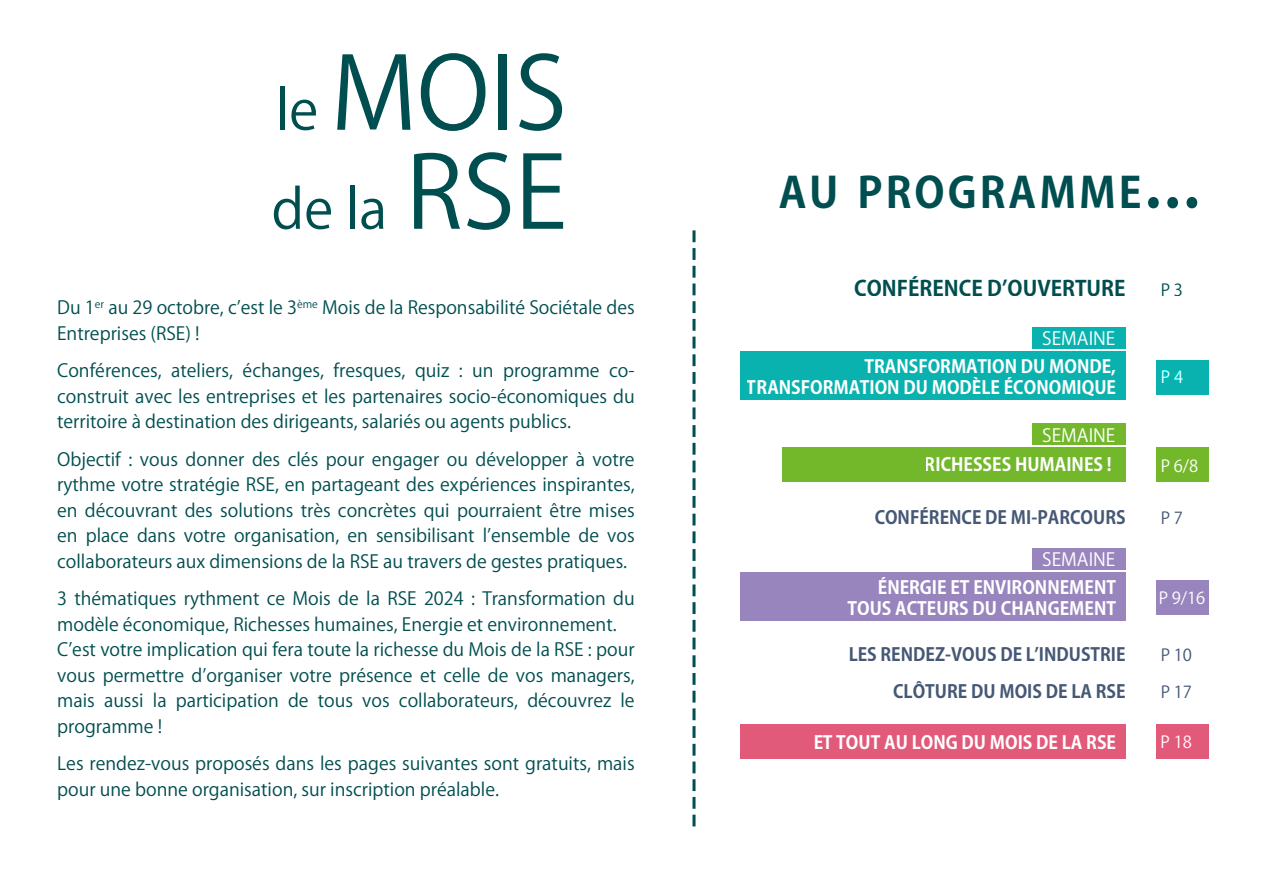
<style>
.page{position:relative;width:1263px;height:893px;background:#fff}
.page>*{position:absolute;margin:0;border:0;box-sizing:border-box;transform-origin:0 0}
.t1{font:99px "Koz Go Pr 6 N";color:#004e4f}
.t2{font:54px "Koz Go Pr 6 N";color:#004e4f}
.t3{font:700 42px "Koz Go Pr 6 N";letter-spacing:.07em;color:#004e4f}
.t4{font:700 21px "Koz Go Pr 6 N";color:#004e4f}
.t5{font:18px/25.5px "Koz Go Pr 6 N";color:#004e4f}
.t6{font:700 18px/21px "Koz Go Pr 6 N";color:#fff;text-align:right}
.t7{font:700 18px "Koz Go Pr 6 N";color:#465876}
.t8{font:18px "Koz Go Pr 6 N";color:#fff}
.t9{font:16.5px "Koz Go Pr 6 N";color:#fff}
.t10{font:16.5px "Koz Go Pr 6 N";color:#465876}
.t11{font:16.5px "Koz Go Pr 6 N";color:#004e4f}
.s1{font-size:54px}
.s2{font-size:99px}
.s3{font-size:60px}
</style>
<div class="page">
<svg style="left:692px;top:232px;width:3px;height:593px"></svg>
<div style="left:1032px;top:327px;width:93px;height:22px;background:#09b2af"></div>
<div style="left:1032px;top:548px;width:93px;height:22px;background:#9885bd"></div>
<div style="left:740px;top:351px;width:385px;height:48px;background:#09b2af"></div>
<div style="left:740px;top:572px;width:385px;height:48px;background:#9885bd"></div>
<div style="left:740px;top:724px;width:385px;height:34px;background:#e25a7a"></div>
<div style="left:1157px;top:360px;width:52px;height:34px;background:#09b2af"></div>
<div style="left:1157px;top:580px;width:52px;height:34px;background:#9885bd"></div>
<div style="left:1157px;top:724px;width:52px;height:34px;background:#e25a7a"></div>
<div style="left:1032px;top:424px;width:93px;height:21px;background:#73b72b"></div>
<div style="left:782px;top:447px;width:343px;height:34px;background:#73b72b"></div>
<div style="left:1157px;top:447px;width:52px;height:34px;background:#73b72b"></div>
<h1 class="t1" style="left:276px;top:38px;width:293px"><span class="s1">le</span> MOIS</h1>
<h2 class="t2" style="left:271px;top:179px;width:297px">de la <span class="s2">RSE</span></h2>
<p class="t5" style="left:57px;top:295px;width:579px">Du 1<sup>er</sup> au 29 octobre, c’est le 3<sup>ème</sup> Mois de la Responsabilité Sociétale des<br>Entreprises (RSE) !</p>
<p class="t5" style="left:57px;top:358px;width:579px;text-align:justify">Conférences, ateliers, échanges, fresques, quiz : un programme co&shy;construit avec les entreprises et les partenaires socio-économiques du territoire à destination des dirigeants, salariés ou agents publics.</p>
<p class="t5" style="left:57px;top:447px;width:579px;text-align:justify">Objectif : vous donner des clés pour engager ou développer à votre rythme votre stratégie RSE, en partageant des expériences inspirantes, en découvrant des solutions très concrètes qui pourraient être mises en place dans votre organisation, en sensibilisant l’ensemble de vos collaborateurs aux dimensions de la RSE au travers de gestes pratiques.</p>
<p class="t5" style="left:57px;top:586px;width:579px">3 thématiques rythment ce Mois de la RSE 2024 : Transformation du modèle économique, Richesses humaines, Energie et environnement.<br>C’est votre implication qui fera toute la richesse du Mois de la RSE : pour vous permettre d’organiser votre présence et celle de vos managers, mais aussi la participation de tous vos collaborateurs, découvrez le programme !</p>
<p class="t5" style="left:57px;top:751px;width:579px">Les rendez-vous proposés dans les pages suivantes sont gratuits, mais pour une bonne organisation, sur inscription préalable.</p>
<h3 class="t3" style="left:778px;top:169px;width:422px">AU PROGRAMME<span class="s3">...</span></h3>
<p class="t4" style="left:854px;top:276px;width:273px">CONFÉRENCE D’OUVERTURE</p>
<p class="t11" style="left:1160px;top:280px;width:24px">P 3</p>
<p class="t8" style="left:1042px;top:329px;width:75px">SEMAINE</p>
<p class="t6" style="left:747px;top:356px;width:371px">TRANSFORMATION DU MONDE,<br>TRANSFORMATION DU MODÈLE ÉCONOMIQUE</p>
<p class="t9" style="left:1161px;top:368px;width:24px">P 4</p>
<p class="t8" style="left:1042px;top:425px;width:75px">SEMAINE</p>
<p class="t6" style="left:925px;top:455px;width:188px">RICHESSES HUMAINES !</p>
<p class="t9" style="left:1160px;top:456px;width:39px">P 6/8</p>
<p class="t7" style="left:875px;top:507px;width:252px">CONFÉRENCE DE MI-PARCOURS</p>
<p class="t10" style="left:1160px;top:509px;width:24px">P 7</p>
<p class="t8" style="left:1042px;top:550px;width:75px">SEMAINE</p>
<p class="t6" style="left:847px;top:577px;width:270px">ÉNERGIE ET ENVIRONNEMENT<br>TOUS ACTEURS DU CHANGEMENT</p>
<p class="t9" style="left:1158px;top:588px;width:48px">P 9/16</p>
<p class="t7" style="left:848px;top:644px;width:279px">LES RENDEZ-VOUS DE L’INDUSTRIE</p>
<p class="t10" style="left:1160px;top:645px;width:33px">P 10</p>
<p class="t7" style="left:893px;top:681px;width:234px">CLÔTURE DU MOIS DE LA RSE</p>
<p class="t10" style="left:1160px;top:683px;width:33px">P 17</p>
<p class="t6" style="left:813px;top:732px;width:304px">ET TOUT AU LONG DU MOIS DE LA RSE</p>
<p class="t9" style="left:1160px;top:732px;width:33px">P 18</p>
</div>
